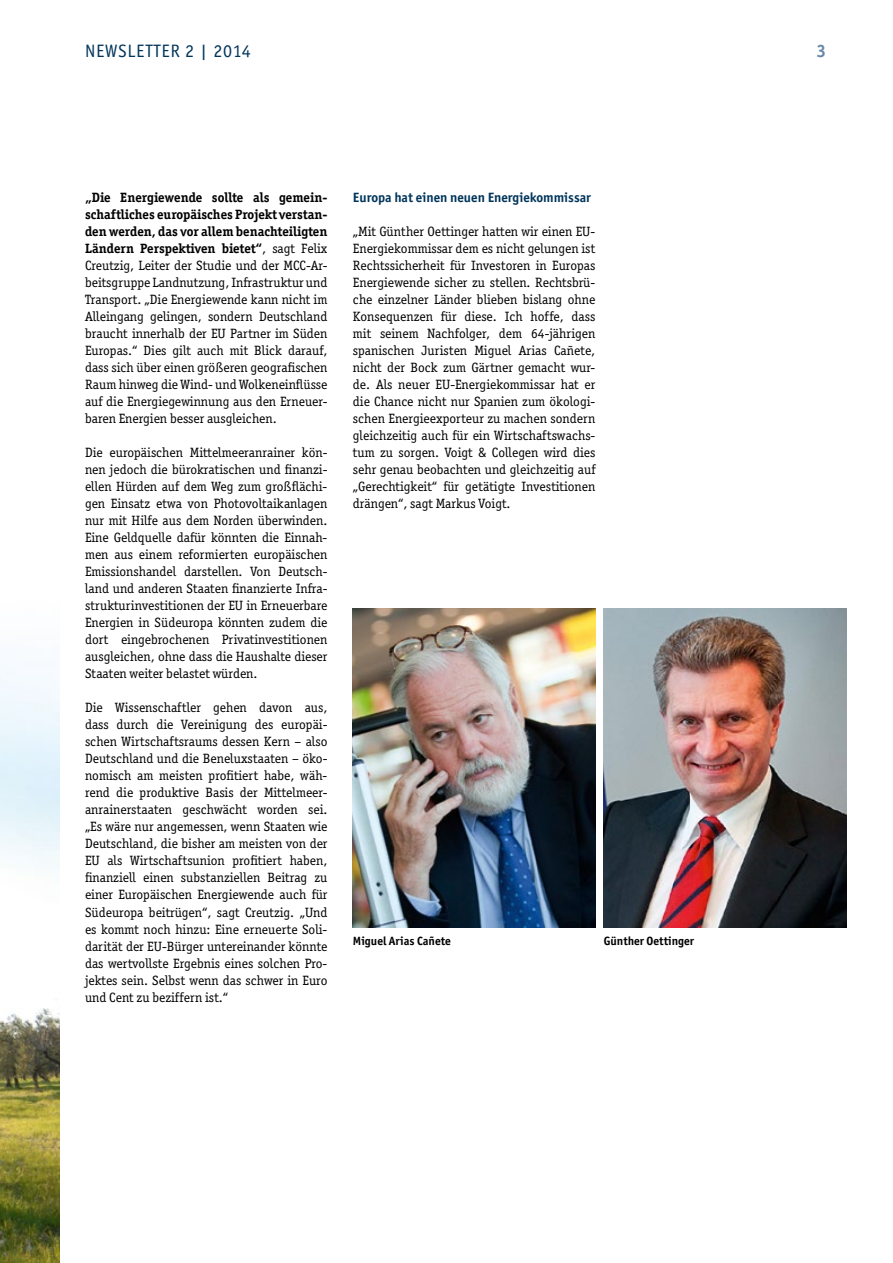
<style>
.page{position:relative;width:893px;height:1263px;background:#fff}
.page>*{position:absolute;margin:0;border:0;box-sizing:border-box;transform-origin:0 0}
.t1{font:18px "Officina San ITC";letter-spacing:.04em;color:#00355b}
.t2{font:700 18px "Officina San ITC";color:#6888aa}
.t3{font:13.5px/17px "Officina Ser ITC";color:#000;text-align:justify}
.t4{font:700 13.5px "Officina San ITC";color:#00355b}
.t5{font:700 12px "Officina San ITC";color:#000}
.s1{font-weight:700}
</style>
<div class="page">
<img style="left:0;top:671px;width:60px;height:592px">
<img style="left:353px;top:608px;width:242px;height:319px">
<img style="left:604px;top:608px;width:242px;height:319px">
<h1 class="t1" style="left:85px;top:41px;width:167px">NEWSLETTER 2 | 2014</h1>
<h1 class="t2" style="left:816px;top:40px;width:11px">3</h1>
<p class="t3" style="left:85px;top:189px;width:244px"><span class="s1">„Die Energiewende sollte als gemein&shy;schaftliches europäisches Projekt verstan&shy;den werden, das vor allem benachteiligten Ländern Perspektiven bietet“</span>, sagt Felix Creutzig, Leiter der Studie und der MCC-Ar&shy;beitsgruppe Landnutzung, Infrastruktur und Transport. „Die Energiewende kann nicht im Alleingang gelingen, sondern Deutschland braucht innerhalb der EU Partner im Süden Europas.“ Dies gilt auch mit Blick darauf, dass sich über einen größeren geografischen Raum hinweg die Wind- und Wolkeneinflüsse auf die Energiegewinnung aus den Erneuer&shy;baren Energien besser ausgleichen.</p>
<p class="t3" style="left:85px;top:444px;width:244px">Die europäischen Mittelmeeranrainer kön&shy;nen jedoch die bürokratischen und finanzi&shy;ellen Hürden auf dem Weg zum großflächi&shy;gen Einsatz etwa von Photovoltaikanlagen nur mit Hilfe aus dem Norden überwinden.<br>Eine Geldquelle dafür könnten die Einnah&shy;men aus einem reformierten europäischen Emissionshandel darstellen. Von Deutsch&shy;land und anderen Staaten finanzierte Infra&shy;strukturinvestitionen der EU in Erneuerbare Energien in Südeuropa könnten zudem die dort eingebrochenen Privatinvestitionen ausgleichen, ohne dass die Haushalte dieser Staaten weiter belastet würden.</p>
<p class="t3" style="left:85px;top:699px;width:244px">Die Wissenschaftler gehen davon aus, dass durch die Vereinigung des europäi&shy;schen Wirtschaftsraums dessen Kern – also Deutschland und die Beneluxstaaten – öko&shy;nomisch am meisten profitiert habe, wäh&shy;rend die produktive Basis der Mittelmeer&shy;anrainerstaaten geschwächt worden sei. „Es wäre nur angemessen, wenn Staaten wie Deutschland, die bisher am meisten von der EU als Wirtschaftsunion profitiert haben, finanziell einen substanziellen Beitrag zu einer Europäischen Energiewende auch für Südeuropa beitrügen“, sagt Creutzig. „Und es kommt noch hinzu: Eine erneuerte Soli&shy;darität der EU-Bürger untereinander könnte das wertvollste Ergebnis eines solchen Pro&shy;jektes sein. Selbst wenn das schwer in Euro und Cent zu beziffern ist.“</p>
<p class="t4" style="left:353px;top:189px;width:240px">Europa hat einen neuen Energiekommissar</p>
<p class="t3" style="left:353px;top:223px;width:244px">„Mit Günther Oettinger hatten wir einen EU-Energiekommissar dem es nicht gelungen ist Rechtssicherheit für Investoren in Europas Energiewende sicher zu stellen. Rechtsbrü&shy;che einzelner Länder blieben bislang ohne Konsequenzen für diese. Ich hoffe, dass mit seinem Nachfolger, dem 64-jährigen spanischen Juristen Miguel Arias Cañete, nicht der Bock zum Gärtner gemacht wur&shy;de. Als neuer EU-Energiekommissar hat er die Chance nicht nur Spanien zum ökologi&shy;schen Energieexporteur zu machen sondern gleichzeitig auch für ein Wirtschaftswachs&shy;tum zu sorgen. Voigt &amp; Collegen wird dies sehr genau beobachten und gleichzeitig auf „Gerechtigkeit“ für getätigte Investitionen drängen“, sagt Markus Voigt.</p>
<p class="t5" style="left:353px;top:933px;width:99px">Miguel Arias Cañete</p>
<p class="t5" style="left:604px;top:933px;width:92px">Günther Oettinger</p>
</div>
